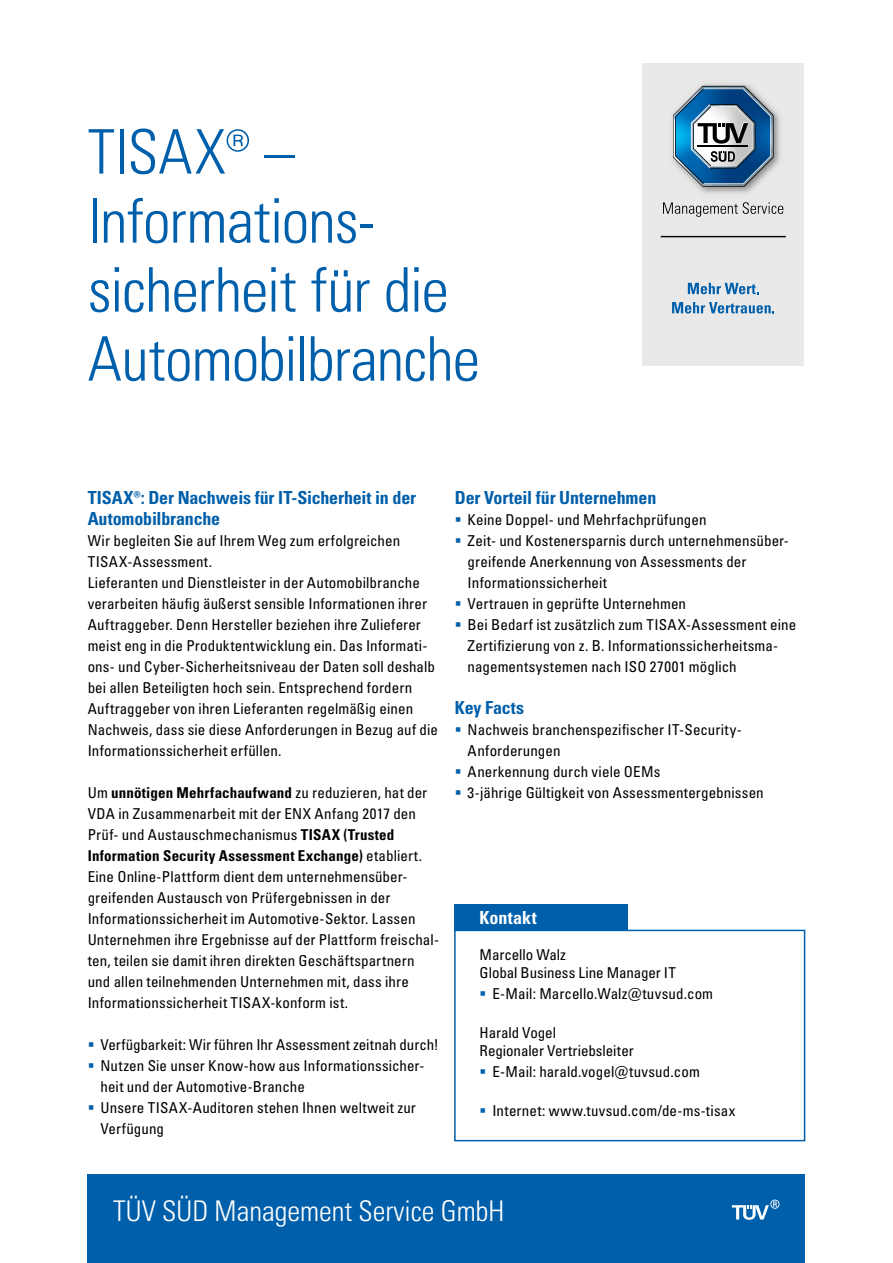
<style>
.page{position:relative;width:893px;height:1263px;background:#fff}
.page>*{position:absolute;margin:0;border:0;box-sizing:border-box;transform-origin:0 0}
.t1{font:61.5px/69px "Univers LTCYR 47 Light Cond";letter-spacing:-.015em;color:#005faa}
.t2{font:28.5px "Univers LTCYR 47 Light Cond";color:#fff}
.t3{font:18px/21px "Univers LTCYR 67 Bold Cond";letter-spacing:-.01em;color:#005faa}
.t4{font:18px "Univers LTCYR 67 Bold Cond";letter-spacing:.01em;color:#fff}
.t5{font:condensed 15px/21px "Univers LTCYR 57";letter-spacing:.005em;color:#000}
.t6{font:15px "Univers LTCYR 67 Bold Cond";letter-spacing:.01em;color:#000}
.t7{font:13.5px "Univers LTCYR 67 Bold Cond";letter-spacing:.015em;color:#fff}
.s1{font-family:"Univers LTCYR 57";font-stretch:condensed}
.s2{font-family:"Univers LTCYR 67 Bold Cond";font-stretch:normal}
.s3{color:#005faa}
</style>
<div class="page">
<div style="left:88px;top:1174px;width:717px;height:89px;background:#005faa"></div>
<svg style="left:731px;top:1199px;width:48px;height:21px"></svg>
<div style="left:642px;top:63px;width:162px;height:303px;background:#e9e9e9"></div>
<hr style="left:661px;top:236px;width:125px;height:1px;background:#000">
<img style="left:672px;top:84px;width:108px;height:110px">
<svg style="left:673px;top:86px;width:101px;height:101px"></svg>
<svg style="left:688px;top:283px;width:70px;height:11px"></svg>
<svg style="left:672px;top:302px;width:102px;height:11px"></svg>
<svg style="left:663px;top:202px;width:120px;height:15px"></svg>
<div style="left:454px;top:930px;width:351px;height:211px;border:2px solid #005faa"></div>
<div style="left:454px;top:904px;width:173px;height:26px;background:#005faa"></div>
<h1 class="t1" style="left:88px;top:114px;width:394px">TISAX® –<br>Informations&shy;sicherheit für die<br>Automobilbranche</h1>
<p class="t3" style="left:88px;top:487px;width:330px">TISAX®: Der Nachweis für IT-Sicherheit in der<br>Automobilbranche</p>
<p class="t5" style="left:88px;top:530px;width:352px">Wir begleiten Sie auf Ihrem Weg zum erfolgreichen TISAX-Assessment.<br>Lieferanten und Dienstleister in der Automobilbranche verarbeiten häufig äußerst sensible Informationen ihrer Auftraggeber. Denn Hersteller beziehen ihre Zulieferer meist eng in die Produktentwicklung ein. Das Informati&shy;ons- und Cyber-Sicherheitsniveau der Daten soll deshalb bei allen Beteiligten hoch sein. Entsprechend fordern Auftraggeber von ihren Lieferanten regelmäßig einen Nachweis, dass sie diese Anforderungen in Bezug auf die Informationssicherheit erfüllen.</p>
<p class="t6" style="left:88px;top:783px;width:341px"><span class="s1">Um</span> unnötigen Mehrfachaufwand <span class="s1">zu reduzieren, hat der</span></p>
<p class="t5" style="left:88px;top:803px;width:330px">VDA in Zusammenarbeit mit der ENX Anfang 2017 den<br>Prüf- und Austauschmechanismus <span class="s2">TISAX (Trusted</span></p>
<p class="t6" style="left:88px;top:846px;width:336px">Information Security Assessment Exchange) <span class="s1">etabliert.</span></p>
<p class="t5" style="left:88px;top:866px;width:353px">Eine Online-Plattform dient dem unternehmensüber&shy;greifenden Austausch von Prüfergebnissen in der Informationssicherheit im Automotive-Sektor. Lassen Unternehmen ihre Ergebnisse auf der Plattform freischal&shy;ten, teilen sie damit ihren direkten Geschäftspartnern und allen teilnehmenden Unternehmen mit, dass ihre Informationssicherheit TISAX-konform ist.</p>
<p class="t5" style="left:88px;top:1034px;width:353px"><span class="s3">▪</span> Verfügbarkeit: Wir führen Ihr Assessment zeitnah durch!</p>
<p class="t5" style="left:100px;top:1055px;width:325px;text-indent:-13px"><span class="s3">▪</span> Nutzen Sie unser Know-how aus Informationssicher&shy;heit und der Automotive-Branche</p>
<p class="t5" style="left:100px;top:1097px;width:317px;text-indent:-13px"><span class="s3">▪</span> Unsere TISAX-Auditoren stehen Ihnen weltweit zur<br>Verfügung</p>
<p class="t3" style="left:455px;top:487px;width:203px">Der Vorteil für Unternehmen</p>
<p class="t5" style="left:455px;top:509px;width:253px"><span class="s3">▪</span> Keine Doppel- und Mehrfachprüfungen</p>
<p class="t5" style="left:468px;top:530px;width:323px;text-indent:-13px"><span class="s3">▪</span> Zeit- und Kostenersparnis durch unternehmensüber&shy;greifende Anerkennung von Assessments der<br>Informationssicherheit</p>
<p class="t5" style="left:455px;top:593px;width:233px"><span class="s3">▪</span> Vertrauen in geprüfte Unternehmen</p>
<p class="t5" style="left:468px;top:614px;width:330px;text-indent:-13px"><span class="s3">▪</span> Bei Bedarf ist zusätzlich zum TISAX-Assessment eine<br>Zertifizierung von z. B. Informationssicherheitsma&shy;nagementsystemen nach ISO 27001 möglich</p>
<p class="t3" style="left:455px;top:697px;width:71px">Key Facts</p>
<p class="t5" style="left:468px;top:719px;width:275px;text-indent:-13px"><span class="s3">▪</span> Nachweis branchenspezifischer IT-Security-<br>Anforderungen</p>
<p class="t5" style="left:455px;top:761px;width:207px"><span class="s3">▪</span> Anerkennung durch viele OEMs</p>
<p class="t5" style="left:455px;top:782px;width:310px"><span class="s3">▪</span> 3-jährige Gültigkeit von Assessmentergebnissen</p>
<p class="t4" style="left:480px;top:907px;width:59px">Kontakt</p>
<p class="t5" style="left:480px;top:945px;width:198px;line-height:18px">Marcello Walz<br>Global Business Line Manager IT</p>
<p class="t5" style="left:480px;top:983px;width:235px"><span class="s3">▪</span> E-Mail: Marcello.Walz@tuvsud.com</p>
<p class="t5" style="left:480px;top:1023px;width:156px;line-height:18px">Harald Vogel<br>Regionaler Vertriebsleiter</p>
<p class="t5" style="left:480px;top:1061px;width:222px"><span class="s3">▪</span> E-Mail: harald.vogel@tuvsud.com</p>
<p class="t5" style="left:480px;top:1100px;width:257px"><span class="s3">▪</span> Internet: www.tuvsud.com/de-ms-tisax</p>
<h2 class="t2" style="left:113px;top:1192px;width:393px">TÜV SÜD Management Service GmbH</h2>
<p class="t7" style="left:113px;top:1204px;width:290px">Phone number email address www.tuv-sud.com</p>
</div>
